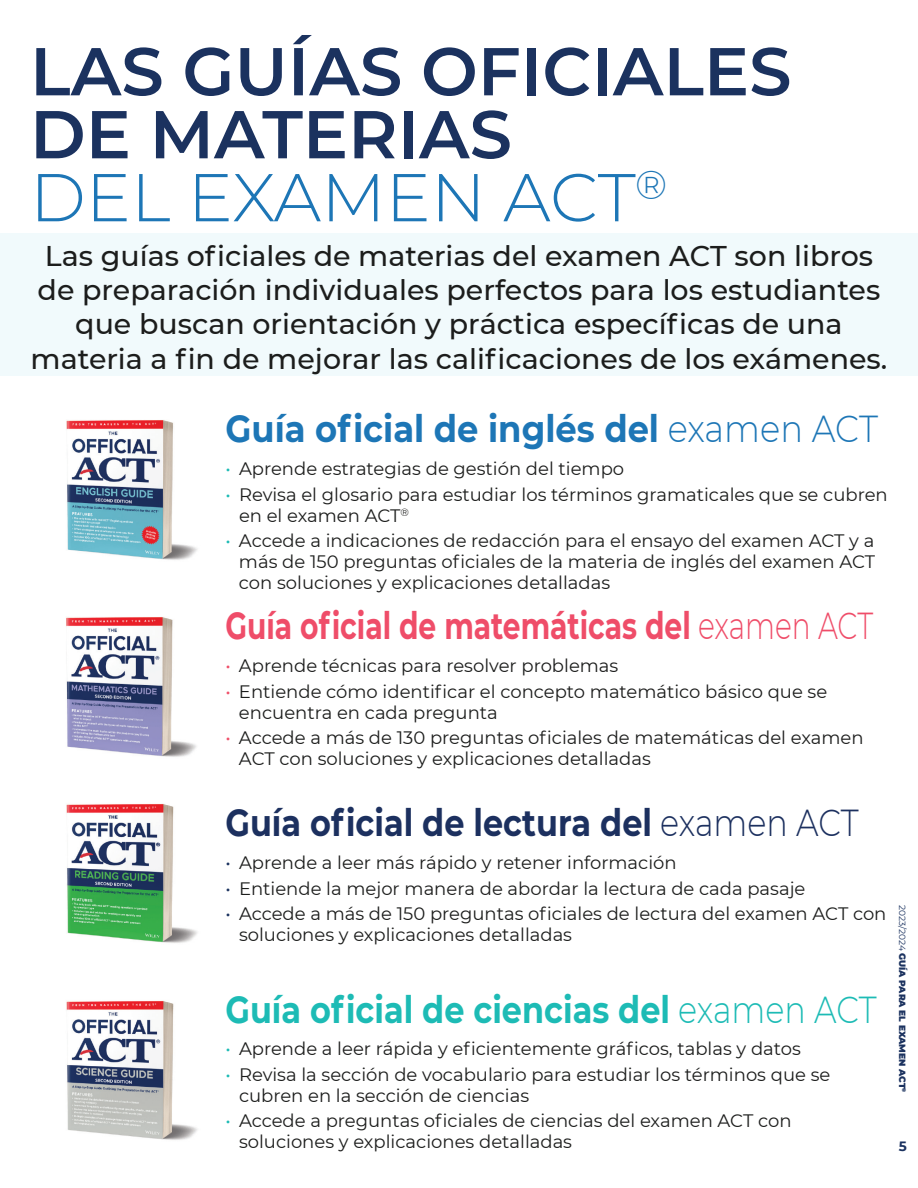
<style>
.page{position:relative;width:918px;height:1188px;background:#fff}
.page>*{position:absolute;margin:0;border:0;box-sizing:border-box;transform-origin:0 0}
.t1{font:600 67.5px/63px "Montserrat";color:#1b325f}
.t2{font:700 37.5px "Montserrat";color:#ef4d69;scale:.75 1}
.t3{font:700 37.5px "Montserrat";color:#1dbbb5;scale:.85 1}
.t4{font:700 37.5px "Montserrat";color:#1c305f;scale:.85 1}
.t5{font:700 37.5px "Montserrat";color:#1d76b6;scale:.9 1}
.t6{font:500 28.5px/34.2px "Montserrat";color:#1c1d1c;text-align:center}
.t7{font:18px/21px "Montserrat";color:#1c1d1c}
.t8{font:700 13.5px "Montserrat";color:#1b325f}
.t9{font:900 9px "Montserrat";color:#1b325f}
.s1{font-weight:300;color:#1d76b6}
.s2{font-weight:300}
.s3{color:#1dbbb5}
.s4{color:#f0506a}
.s5{color:#1b325f}
.s6{font-weight:400}
</style>
<div class="page">
<div style="left:0;top:233px;width:918px;height:143px;background:#f1fafc"></div>
<img style="left:66px;top:420px;width:132px;height:140px">
<img style="left:66px;top:804px;width:132px;height:139px">
<img style="left:66px;top:617px;width:131px;height:140px">
<img style="left:66px;top:1001px;width:132px;height:139px">
<h2 class="t1" style="left:30px;top:37px;width:763px">LAS GUÍAS OFICIALES<br>DE MATERIAS<br><span class="s1">DEL EXAMEN ACT</span><sup>®</sup></h2>
<p class="t6" style="left:31px;top:238px;width:858px">Las guías oficiales de materias del examen ACT son libros de preparación individuales perfectos para los estudiantes que buscan orientación y práctica específicas de una materia a fin de mejorar las calificaciones de los exámenes.</p>
<h3 class="t5" style="left:226px;top:402px;width:727px">Guía oficial de inglés del <span class="s2">examen ACT</span></h3>
<p class="t7" style="left:226px;top:458px;width:400px"><span class="s3">•</span> Aprende estrategias de gestión del tiempo</p>
<p class="t7" style="left:239px;top:483px;width:650px;text-indent:-14px"><span class="s3">•</span> Revisa el glosario para estudiar los términos gramaticales que se cubren en el examen ACT<sup>®</sup></p>
<p class="t7" style="left:239px;top:530px;width:638px;text-align:justify;text-indent:-14px"><span class="s3">•</span> Accede a indicaciones de redacción para el ensayo del examen ACT y a más de 150 preguntas oficiales de la materia de inglés del examen ACT con soluciones y explicaciones detalladas</p>
<h3 class="t2" style="left:225px;top:599px;width:865px">Guía oficial de matemáticas del <span class="s2">examen ACT</span></h3>
<p class="t7" style="left:225px;top:655px;width:394px"><span class="s4">•</span> Aprende técnicas para resolver problemas</p>
<p class="t7" style="left:239px;top:680px;width:590px;text-indent:-14px"><span class="s4">•</span> Entiende cómo identificar el concepto matemático básico que se encuentra en cada pregunta</p>
<p class="t7" style="left:239px;top:727px;width:626px;text-indent:-14px"><span class="s4">•</span> Accede a más de 130 preguntas oficiales de matemáticas del examen<br>ACT con soluciones y explicaciones detalladas</p>
<h3 class="t4" style="left:226px;top:796px;width:747px">Guía oficial de lectura del <span class="s2">examen ACT</span></h3>
<p class="t7" style="left:226px;top:851px;width:453px"><span class="s5">•</span> Aprende a leer más rápido y retener información</p>
<p class="t7" style="left:226px;top:877px;width:582px"><span class="s5">•</span> Entiende la mejor manera de abordar la lectura de cada pasaje</p>
<p class="t7" style="left:239px;top:902px;width:649px;text-indent:-14px"><span class="s5">•</span> Accede a más de 150 preguntas oficiales de lectura del examen ACT con soluciones y explicaciones detalladas</p>
<h3 class="t3" style="left:226px;top:983px;width:768px">Guía oficial de ciencias del <span class="s2">examen ACT</span></h3>
<p class="t7" style="left:226px;top:1038px;width:577px"><span class="s3">•</span> Aprende a leer rápida y eficientemente gráficos, tablas y datos</p>
<p class="t7" style="left:239px;top:1063px;width:593px;text-indent:-14px"><span class="s3">•</span> Revisa la sección de vocabulario para estudiar los términos que se cubren en la sección de ciencias</p>
<p class="t7" style="left:239px;top:1110px;width:554px;text-indent:-14px"><span class="s3">•</span> Accede a preguntas oficiales de ciencias del examen ACT con soluciones y explicaciones detalladas</p>
<p class="t9" style="left:909px;top:904px;width:189px;rotate:90deg"><span class="s6">2023/2024</span> GUÍA PARA EL EXAMEN ACT<sup>®</sup></p>
<p class="t8" style="left:899px;top:1136px;width:10px">5</p>
</div>
